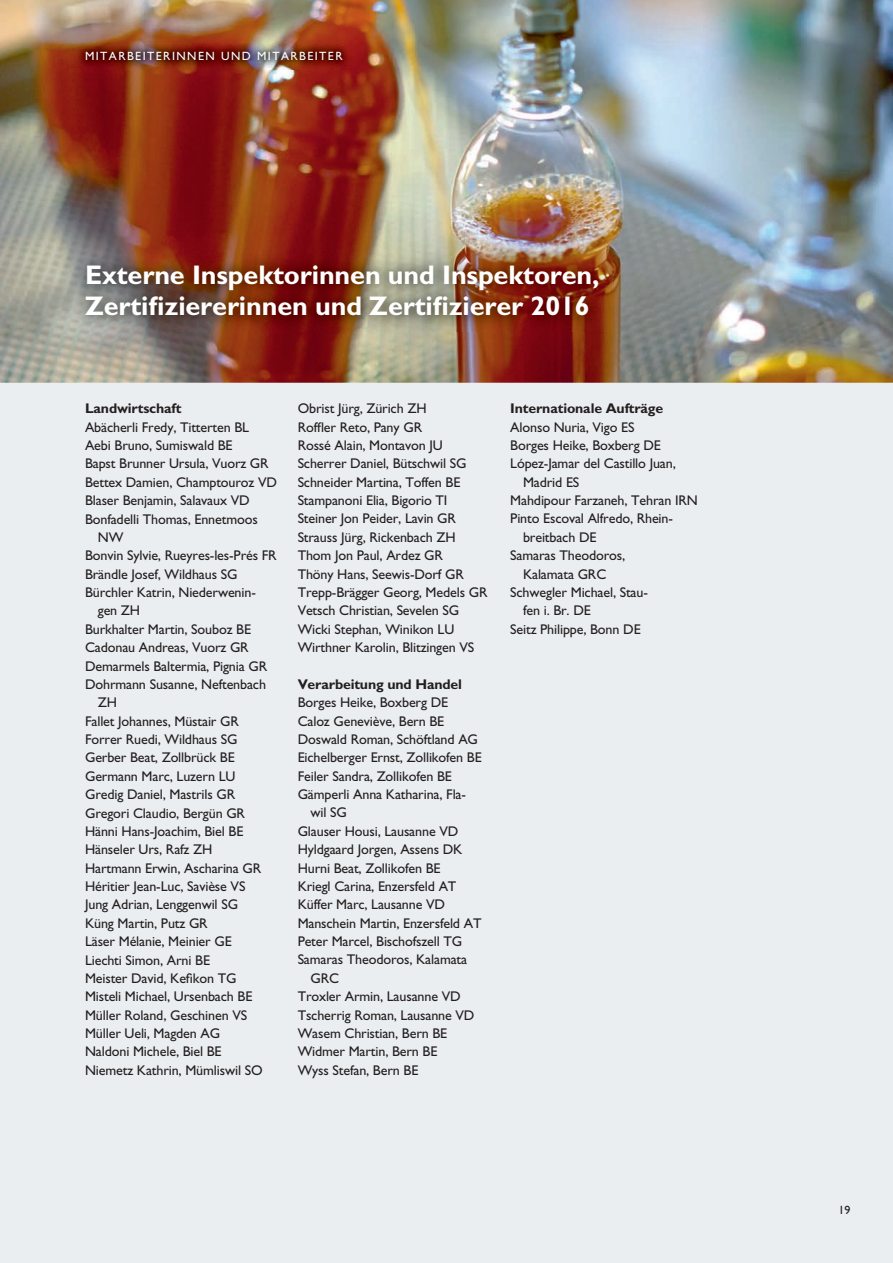
<style>
.page{position:relative;width:893px;height:1263px;background:#fff}
.page>*{position:absolute;margin:0;border:0;box-sizing:border-box;transform-origin:0 0}
.t1{font:700 27px/31.5px "Gill Sans";letter-spacing:-.005em;color:#fff}
.t2{font:14.1px/18.3px "Gill Sans";letter-spacing:-.01em;color:#231f20}
.t3{font:700 14.1px "Gill Sans";letter-spacing:-.01em;color:#231f20}
.t4{font:12px "Gill Sans";letter-spacing:.12em;color:#fff}
.t5{font:12px "Gill Sans";color:#231f20}
</style>
<div class="page">
<div style="left:0;top:383px;width:893px;height:880px;background:#ebeef0"></div>
<img style="left:0;top:0;width:893px;height:383px">
<img style="left:76px;top:42px;width:276px;height:28px">
<img style="left:71px;top:250px;width:543px;height:81px">
<p class="t4" style="left:85px;top:49px;width:259px">MITARBEITERINNEN UND MITARBEITER</p>
<h1 class="t1" style="left:85px;top:259px;width:516px">Externe Inspektorinnen und Inspektoren,<br>Zertifiziererinnen und Zertifizierer 2016</h1>
<p class="t3" style="left:85px;top:400px;width:98px">Landwirtschaft</p>
<p class="t2" style="left:85px;top:418px;width:166px">Abächerli Fredy, Titterten BL</p>
<p class="t2" style="left:85px;top:436px;width:149px">Aebi Bruno, Sumiswald BE</p>
<p class="t2" style="left:85px;top:455px;width:185px">Bapst Brunner Ursula, Vuorz GR</p>
<p class="t2" style="left:85px;top:473px;width:193px">Bettex Damien, Champtouroz VD</p>
<p class="t2" style="left:85px;top:491px;width:166px">Blaser Benjamin, Salavaux VD</p>
<p class="t2" style="left:85px;top:510px;width:174px">Bonfadelli Thomas, Ennetmoos</p>
<p class="t2" style="left:98px;top:528px;width:27px">NW</p>
<p class="t2" style="left:85px;top:546px;width:193px">Bonvin Sylvie, Rueyres-les-Prés FR</p>
<p class="t2" style="left:85px;top:565px;width:154px">Brändle Josef, Wildhaus SG</p>
<p class="t2" style="left:85px;top:583px;width:172px">Bürchler Katrin, Niederwenin-</p>
<p class="t2" style="left:98px;top:602px;width:44px">gen ZH</p>
<p class="t2" style="left:85px;top:620px;width:167px">Burkhalter Martin, Souboz BE</p>
<p class="t2" style="left:85px;top:638px;width:165px">Cadonau Andreas, Vuorz GR</p>
<p class="t2" style="left:85px;top:657px;width:184px">Demarmels Baltermia, Pignia GR</p>
<p class="t2" style="left:85px;top:675px;width:183px">Dohrmann Susanne, Neftenbach</p>
<p class="t2" style="left:98px;top:693px;width:21px">ZH</p>
<p class="t2" style="left:85px;top:712px;width:155px">Fallet Johannes, Müstair GR</p>
<p class="t2" style="left:85px;top:730px;width:154px">Forrer Ruedi, Wildhaus SG</p>
<p class="t2" style="left:85px;top:749px;width:151px">Gerber Beat, Zollbrück BE</p>
<p class="t2" style="left:85px;top:767px;width:152px">Germann Marc, Luzern LU</p>
<p class="t2" style="left:85px;top:785px;width:152px">Gredig Daniel, Mastrils GR</p>
<p class="t2" style="left:85px;top:804px;width:162px">Gregori Claudio, Bergün GR</p>
<p class="t2" style="left:85px;top:822px;width:160px">Hänni Hans-Joachim, Biel BE</p>
<p class="t2" style="left:85px;top:840px;width:129px">Hänseler Urs, Rafz ZH</p>
<p class="t2" style="left:85px;top:859px;width:178px">Hartmann Erwin, Ascharina GR</p>
<p class="t2" style="left:85px;top:877px;width:162px">Héritier Jean-Luc, Savièse VS</p>
<p class="t2" style="left:85px;top:896px;width:155px">Jung Adrian, Lenggenwil SG</p>
<p class="t2" style="left:85px;top:914px;width:124px">Küng Martin, Putz GR</p>
<p class="t2" style="left:85px;top:932px;width:148px">Läser Mélanie, Meinier GE</p>
<p class="t2" style="left:85px;top:951px;width:127px">Liechti Simon, Arni BE</p>
<p class="t2" style="left:85px;top:969px;width:153px">Meister David, Kefikon TG</p>
<p class="t2" style="left:85px;top:987px;width:169px">Misteli Michael, Ursenbach BE</p>
<p class="t2" style="left:85px;top:1006px;width:164px">Müller Roland, Geschinen VS</p>
<p class="t2" style="left:85px;top:1024px;width:137px">Müller Ueli, Magden AG</p>
<p class="t2" style="left:85px;top:1043px;width:138px">Naldoni Michele, Biel BE</p>
<p class="t2" style="left:85px;top:1061px;width:179px">Niemetz Kathrin, Mümliswil SO</p>
<p class="t2" style="left:298px;top:399px;width:191px">Obrist Jürg, Zürich ZH<br>Roffler Reto, Pany GR<br>Rossé Alain, Montavon JU<br>Scherrer Daniel, Bütschwil SG<br>Schneider Martina, Toffen BE<br>Stampanoni Elia, Bigorio TI<br>Steiner Jon Peider, Lavin GR<br>Strauss Jürg, Rickenbach ZH<br>Thom Jon Paul, Ardez GR<br>Thöny Hans, Seewis-Dorf GR<br>Trepp-Brägger Georg, Medels GR<br>Vetsch Christian, Sevelen SG<br>Wicki Stephan, Winikon LU<br>Wirthner Karolin, Blitzingen VS</p>
<p class="t3" style="left:298px;top:676px;width:166px">Verarbeitung und Handel</p>
<p class="t2" style="left:298px;top:693px;width:152px">Borges Heike, Boxberg DE</p>
<p class="t2" style="left:298px;top:712px;width:148px">Caloz Geneviève, Bern BE</p>
<p class="t2" style="left:298px;top:730px;width:182px">Doswald Roman, Schöftland AG</p>
<p class="t2" style="left:298px;top:748px;width:186px">Eichelberger Ernst, Zollikofen BE</p>
<p class="t2" style="left:298px;top:767px;width:156px">Feiler Sandra, Zollikofen BE</p>
<p class="t2" style="left:298px;top:785px;width:170px">Gämperli Anna Katharina, Fla-</p>
<p class="t2" style="left:310px;top:804px;width:38px">wil SG</p>
<p class="t2" style="left:298px;top:822px;width:162px">Glauser Housi, Lausanne VD</p>
<p class="t2" style="left:298px;top:840px;width:166px">Hyldgaard Jorgen, Assens DK</p>
<p class="t2" style="left:298px;top:859px;width:144px">Hurni Beat, Zollikofen BE</p>
<p class="t2" style="left:298px;top:877px;width:160px">Kriegl Carina, Enzersfeld AT</p>
<p class="t2" style="left:298px;top:895px;width:149px">Küffer Marc, Lausanne VD</p>
<p class="t2" style="left:298px;top:914px;width:185px">Manschein Martin, Enzersfeld AT</p>
<p class="t2" style="left:298px;top:932px;width:166px">Peter Marcel, Bischofszell TG</p>
<p class="t2" style="left:298px;top:951px;width:171px">Samaras Theodoros, Kalamata</p>
<p class="t2" style="left:310px;top:969px;width:30px">GRC</p>
<p class="t2" style="left:298px;top:987px;width:165px">Troxler Armin, Lausanne VD</p>
<p class="t2" style="left:298px;top:1006px;width:178px">Tscherrig Roman, Lausanne VD</p>
<p class="t2" style="left:298px;top:1024px;width:151px">Wasem Christian, Bern BE</p>
<p class="t2" style="left:298px;top:1042px;width:141px">Widmer Martin, Bern BE</p>
<p class="t2" style="left:298px;top:1061px;width:122px">Wyss Stefan, Bern BE</p>
<p class="t3" style="left:510px;top:400px;width:154px">Internationale Aufträge</p>
<p class="t2" style="left:510px;top:418px;width:126px">Alonso Nuria, Vigo ES</p>
<p class="t2" style="left:510px;top:436px;width:152px">Borges Heike, Boxberg DE</p>
<p class="t2" style="left:510px;top:454px;width:167px">López-Jamar del Castillo Juan,</p>
<p class="t2" style="left:523px;top:473px;width:58px">Madrid ES</p>
<p class="t2" style="left:510px;top:491px;width:189px">Mahdipour Farzaneh, Tehran IRN</p>
<p class="t2" style="left:510px;top:510px;width:164px">Pinto Escoval Alfredo, Rhein-</p>
<p class="t2" style="left:523px;top:528px;width:75px">breitbach DE</p>
<p class="t2" style="left:510px;top:546px;width:116px">Samaras Theodoros,</p>
<p class="t2" style="left:523px;top:565px;width:85px">Kalamata GRC</p>
<p class="t2" style="left:510px;top:583px;width:139px">Schwegler Michael, Stau-</p>
<p class="t2" style="left:523px;top:601px;width:69px">fen i. Br. DE</p>
<p class="t2" style="left:510px;top:620px;width:132px">Seitz Philippe, Bonn DE</p>
<p class="t5" style="left:839px;top:1203px;width:13px">19</p>
</div>
